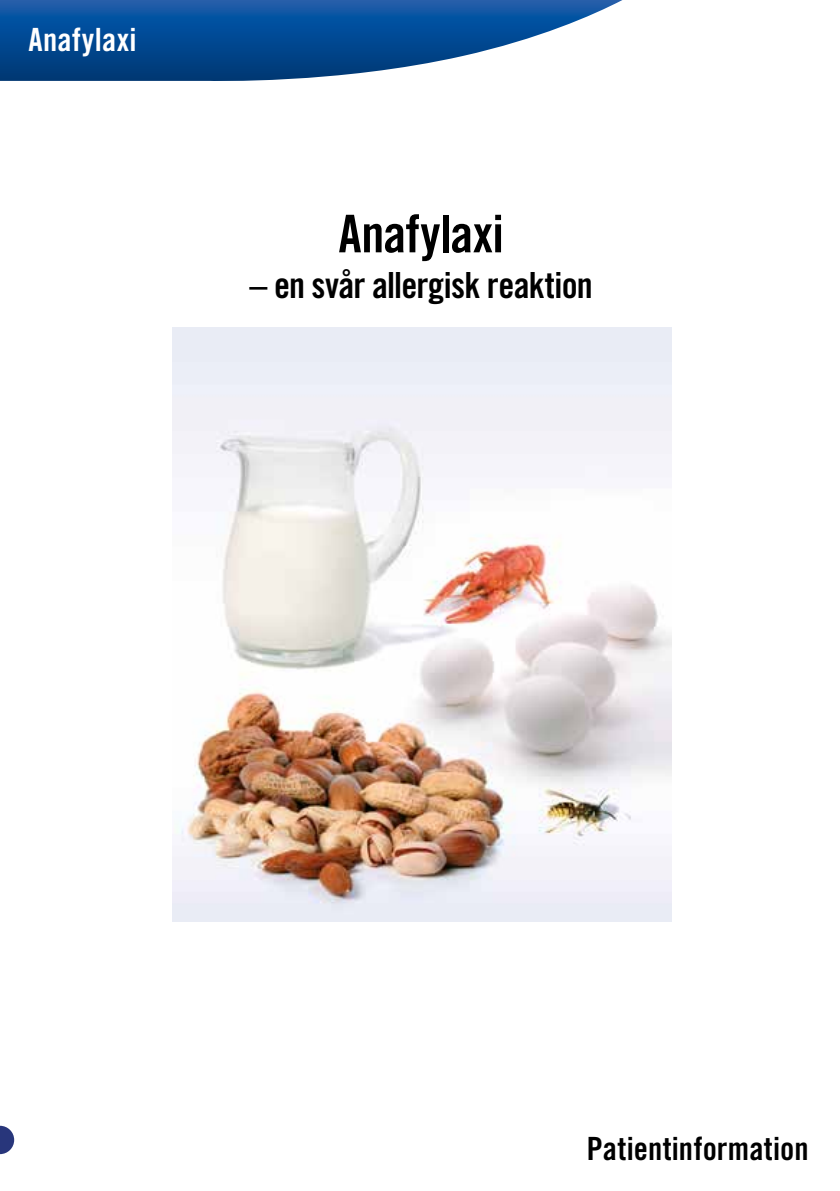
<style>
.page{position:relative;width:840px;height:1191px;background:#fff}
.page>*{position:absolute;margin:0;border:0;box-sizing:border-box;transform-origin:0 0}
.t1{font:52px "Trade Gothic LT Std Bd Cn 20";letter-spacing:-.01em;color:#000}
.t2{font:36px "Trade Gothic LT Std Bd Cn 20";letter-spacing:-.02em;color:#000}
.t3{font:32px "Trade Gothic LT Std Bd Cn 20";letter-spacing:.005em;color:#000}
.t4{font:32px "Trade Gothic LT Std Bd Cn 20";letter-spacing:.015em;color:#fff}
</style>
<div class="page">
<svg style="left:0;top:0;width:622px;height:81px"></svg>
<svg style="left:0;top:1125px;width:14px;height:29px"></svg>
<img style="left:172px;top:328px;width:499px;height:593px">
<p class="t4" style="left:28px;top:21px;width:110px">Anafylaxi</p>
<h1 class="t1" style="left:338px;top:202px;width:167px">Anafylaxi</h1>
<p class="t2" style="left:249px;top:264px;width:344px">– en svår allergisk reaktion</p>
<p class="t3" style="left:586px;top:1129px;width:223px">Patientinformation</p>
</div>
